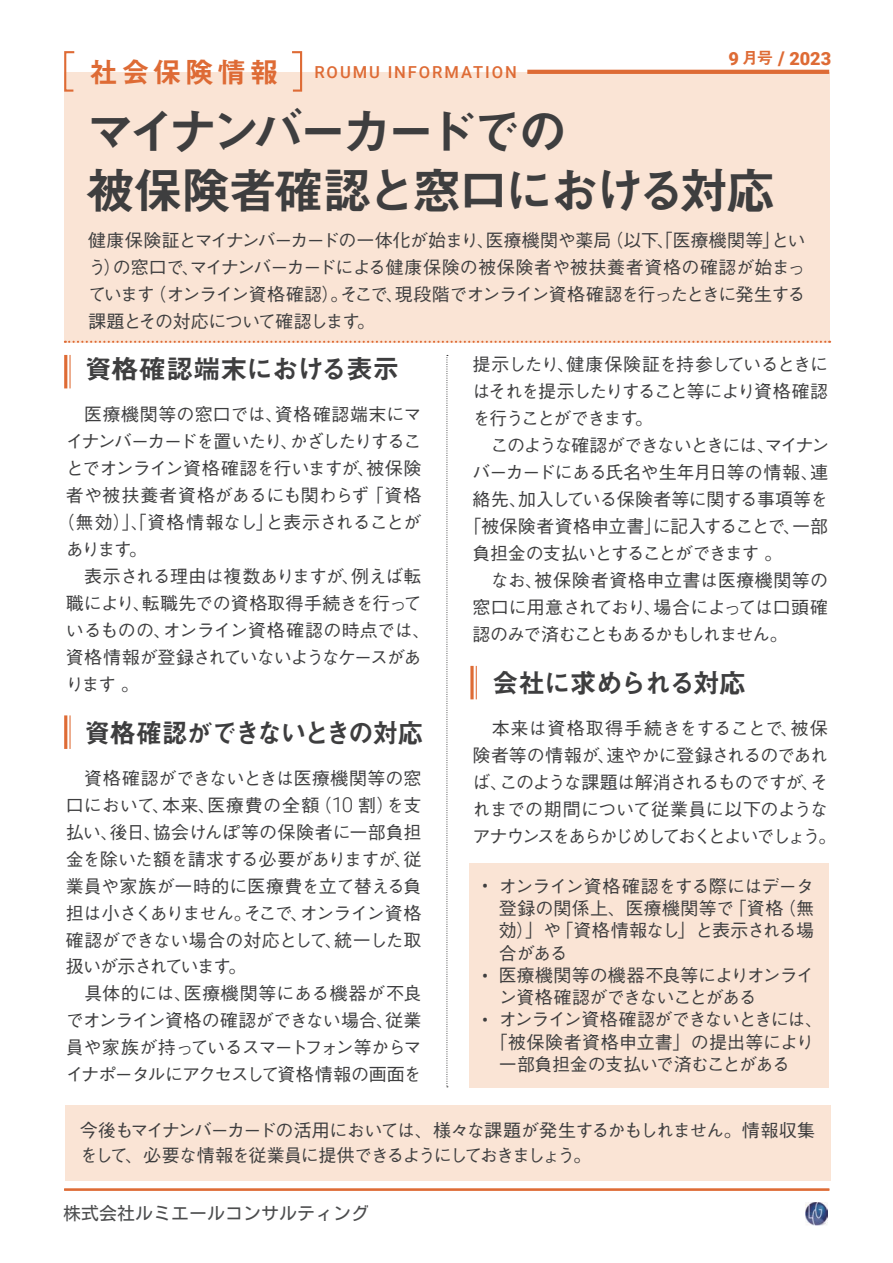
<style>
.page{position:relative;width:893px;height:1263px;background:#fff}
.page>*{position:absolute;margin:0;border:0;box-sizing:border-box;transform-origin:0 0}
.t1{font:49.5px/58.5px "Midashi Go Pr 6 N MB31 90 msp RKSJ H";letter-spacing:-.08em;color:#3e3e3f}
.t2{font:27px "Midashi Go Pr 6 N MB31 90 msp RKSJ H";letter-spacing:-.04em;color:#3e3e3f;scale:.95 1}
.t3{font:27px "Midashi Go Pr 6 N MB31 90 msp RKSJ H";letter-spacing:-.04em;color:#3e3e3f}
.t4{font:27px "Midashi Go Pr 6 N MB31 90 msp RKSJ H";letter-spacing:-.06em;color:#3e3e3f}
.t5{font:900 18.15px "Roboto";color:#de6b35}
.t6{font:18px/27px "Gothic BBB Pr 6 N Medium 90 msp RKSJ H";letter-spacing:-.04em;color:#3e3e3f}
.t7{font:18px/24.5px "Gothic BBB Pr 6 N Medium 90 msp RKSJ H";letter-spacing:-.075em;color:#3e3e3f}
.t8{font:18px "Gothic BBB Pr 6 N Medium 90 msp RKSJ H";letter-spacing:-.08em;color:#3e3e3f}
.t9{font:18px "Gothic BBB Pr 6 N Medium 90 msp RKSJ H";letter-spacing:-.085em;color:#3e3e3f}
.t10{font:18px "Gothic BBB Pr 6 N Medium 90 msp RKSJ H";letter-spacing:.025em;color:#3e3e3f}
.t11{font:18px "Gothic BBB Pr 6 N Medium 90 msp RKSJ H";letter-spacing:.005em;color:#3e3e3f}
.t12{font:18px "Gothic BBB Pr 6 N Medium 90 msp RKSJ H";letter-spacing:-.015em;color:#3e3e3f}
.t13{font:18px "Gothic BBB Pr 6 N Medium 90 msp RKSJ H";letter-spacing:-.01em;color:#3e3e3f}
.t14{font:18px "Gothic BBB Pr 6 N Medium 90 msp RKSJ H";letter-spacing:-.065em;color:#3e3e3f}
.t15{font:18px "Gothic BBB Pr 6 N Medium 90 msp RKSJ H";letter-spacing:-.06em;color:#3e3e3f}
.t16{font:18px "Gothic BBB Pr 6 N Medium 90 msp RKSJ H";letter-spacing:-.02em;color:#3e3e3f}
.t17{font:18px "Gothic BBB Pr 6 N Medium 90 msp RKSJ H";color:#3e3e3f}
.t18{font:18px "Gothic BBB Pr 6 N Medium 90 msp RKSJ H";letter-spacing:-.07em;color:#3e3e3f}
.t19{font:18px "Gothic BBB Pr 6 N Medium 90 msp RKSJ H";letter-spacing:-.09em;color:#3e3e3f}
.t20{font:18px "Gothic BBB Pr 6 N Medium 90 msp RKSJ H";letter-spacing:.015em;color:#3e3e3f}
.t21{font:18px "Motoya L Cedar W3 90 ms RKSJ H";color:#4c4d4e}
.t22{font:500 16.5px "Roboto";letter-spacing:.12em;color:#de6b35}
.s1{font-family:"Midashi Go Pr 6 N MB31 90 msp RKSJ H";font-weight:400;font-size:16.5px}
.s2{font-size:18.9px}
.s3{font-family:"Midashi Go Pr 6 N MB31 90 msp RKSJ H";font-weight:400;font-size:28.8px}
.s4{font-family:"Roboto";font-weight:300;font-size:20.7px}
.s5{font-family:"Roboto";font-weight:300;font-size:20.55px}
</style>
<div class="page">
<img style="left:805px;top:1202px;width:22px;height:23px">
<div style="left:65px;top:1105px;width:765px;height:75px;background:#fae4d5"></div>
<div style="left:469px;top:863px;width:360px;height:224px;background:#fae4d5"></div>
<div style="left:64px;top:72px;width:765px;height:270px;background:#fae4d5"></div>
<svg style="left:65px;top:341px;width:765px;height:2px"></svg>
<hr style="left:527px;top:70px;width:302px;height:4px;background:#de6b35">
<svg style="left:64px;top:51px;width:11px;height:41px"></svg>
<svg style="left:292px;top:51px;width:11px;height:41px"></svg>
<hr style="left:64px;top:1189px;width:765px;height:2px;background:#de6b35">
<hr style="left:69px;top:355px;width:2px;height:33px;background:#de6b35">
<hr style="left:64px;top:355px;width:3px;height:33px;background:#de6b35">
<svg style="left:446px;top:355px;width:2px;height:732px"></svg>
<hr style="left:69px;top:715px;width:2px;height:34px;background:#de6b35">
<hr style="left:64px;top:715px;width:3px;height:34px;background:#de6b35">
<hr style="left:476px;top:666px;width:1px;height:33px;background:#de6b35">
<svg style="left:470px;top:666px;width:4px;height:33px"></svg>
<p class="t5" style="left:728px;top:48px;width:104px">9 <span class="s1">月号</span> <span class="s2">/</span> 2023</p>
<p class="t22" style="left:89px;top:63px;width:429px"><span class="s3">社会保険情報　</span>ROUMU INFORMATION</p>
<h1 class="t1" style="left:86px;top:109px;width:691px">マイナンバーカードでの<br>被保険者確認と窓口における対応</h1>
<p class="t6" style="left:88px;top:229px;width:719px;text-align:justify">健康保険証とマイナンバーカードの一体化が始まり、医療機関や薬局（以下、「医療機関等」という）の窓口で、マイナンバーカードによる健康保険の被保険者や被扶養者資格の確認が始まっています（オンライン資格確認）。そこで、現段階でオンライン資格確認を行ったときに発生する課題とその対応について確認します。</p>
<h2 class="t3" style="left:85px;top:358px;width:316px">資格確認端末における表示</h2>
<p class="t10" style="left:66px;top:407px;width:357px">　医療機関等の窓口では、資格確認端末にマ</p>
<p class="t9" style="left:66px;top:434px;width:357px">イナンバーカードを置いたり、かざしたりするこ</p>
<p class="t6" style="left:66px;top:457px;width:357px">とでオンライン資格確認を行いますが、被保険</p>
<p class="t17" style="left:66px;top:488px;width:357px">者や被扶養者資格があるにも関わらず「資格</p>
<p class="t6" style="left:57px;top:511px;width:366px">（無効）」、「資格情報なし」と表示されることが</p>
<p class="t6" style="left:66px;top:538px;width:83px">あります。</p>
<p class="t6" style="left:66px;top:565px;width:357px">　表示される理由は複数ありますが、例えば転</p>
<p class="t12" style="left:66px;top:596px;width:357px">職により、転職先での資格取得手続きを行って</p>
<p class="t13" style="left:66px;top:623px;width:366px">いるものの、オンライン資格確認の時点では、</p>
<p class="t14" style="left:66px;top:650px;width:357px">資格情報が登録されていないようなケースがあ</p>
<p class="t6" style="left:66px;top:673px;width:75px">ります。</p>
<h2 class="t2" style="left:85px;top:722px;width:358px">資格確認ができないときの対応</h2>
<p class="t6" style="left:66px;top:767px;width:357px">　資格確認ができないときは医療機関等の窓口において、本来、医療費の全額（<span class="s4">10</span> 割）を支払い、後日、協会けんぽ等の保険者に一部負担金を除いた額を請求する必要がありますが、従業員や家族が一時的に医療費を立て替える負担は小さくありません。そこで、オンライン資格確認ができない場合の対応として、統一した取扱いが示されています。<br>　具体的には、医療機関等にある機器が不良でオンライン資格の確認ができない場合、従業員や家族が持っているスマートフォン等からマイナポータルにアクセスして資格情報の画面を</p>
<p class="t15" style="left:472px;top:357px;width:357px">提示したり、健康保険証を持参しているときに</p>
<p class="t8" style="left:472px;top:384px;width:357px">はそれを提示したりすること等により資格確認</p>
<p class="t8" style="left:472px;top:411px;width:182px">を行うことができます。</p>
<p class="t9" style="left:472px;top:438px;width:358px">　このような確認ができないときには、マイナン</p>
<p class="t6" style="left:472px;top:461px;width:357px">バーカードにある氏名や生年月日等の情報、連</p>
<p class="t6" style="left:472px;top:488px;width:357px">絡先、加入している保険者等に関する事項等を</p>
<p class="t11" style="left:463px;top:519px;width:366px">「被保険者資格申立書」に記入することで、一部</p>
<p class="t8" style="left:472px;top:546px;width:311px">負担金の支払いとすることができます。</p>
<p class="t10" style="left:472px;top:573px;width:357px">　なお、被保険者資格申立書は医療機関等の</p>
<p class="t16" style="left:472px;top:600px;width:357px">窓口に用意されており、場合によっては口頭確</p>
<p class="t19" style="left:472px;top:627px;width:317px">認のみで済むこともあるかもしれません。</p>
<h2 class="t4" style="left:492px;top:672px;width:256px">会社に求められる対応</h2>
<p class="t6" style="left:472px;top:717px;width:365px">　本来は資格取得手続きをすることで、被保険者等の情報が、速やかに登録されるのであれば、このような課題は解消されるものですが、それまでの期間について従業員に以下のようなアナウンスをあらかじめしておくとよいでしょう。</p>
<p class="t6" style="left:499px;top:877px;width:317px;line-height:22.4px;text-align:justify;text-indent:-17px"><span class="s5">•</span> オンライン資格確認をする際にはデータ登録の関係上、医療機関等で「資格（無効）」や「資格情報なし」と表示される場合がある</p>
<p class="t6" style="left:499px;top:966px;width:317px;line-height:22.4px;text-indent:-17px"><span class="s5">•</span> 医療機関等の機器不良等によりオンライン資格確認ができないことがある</p>
<p class="t18" style="left:482px;top:1013px;width:343px"><span class="s5">•</span> オンライン資格確認ができないときには、</p>
<p class="t20" style="left:490px;top:1035px;width:326px">「被保険者資格申立書」の提出等により</p>
<p class="t6" style="left:499px;top:1053px;width:293px">一部負担金の支払いで済むことがある</p>
<p class="t7" style="left:80px;top:1121px;width:737px">今後もマイナンバーカードの活用においては、様々な課題が発生するかもしれません。情報収集をして、必要な情報を従業員に提供できるようにしておきましょう。</p>
<p class="t21" style="left:63px;top:1204px;width:307px">株式会社ルミエールコンサルティング</p>
</div>
